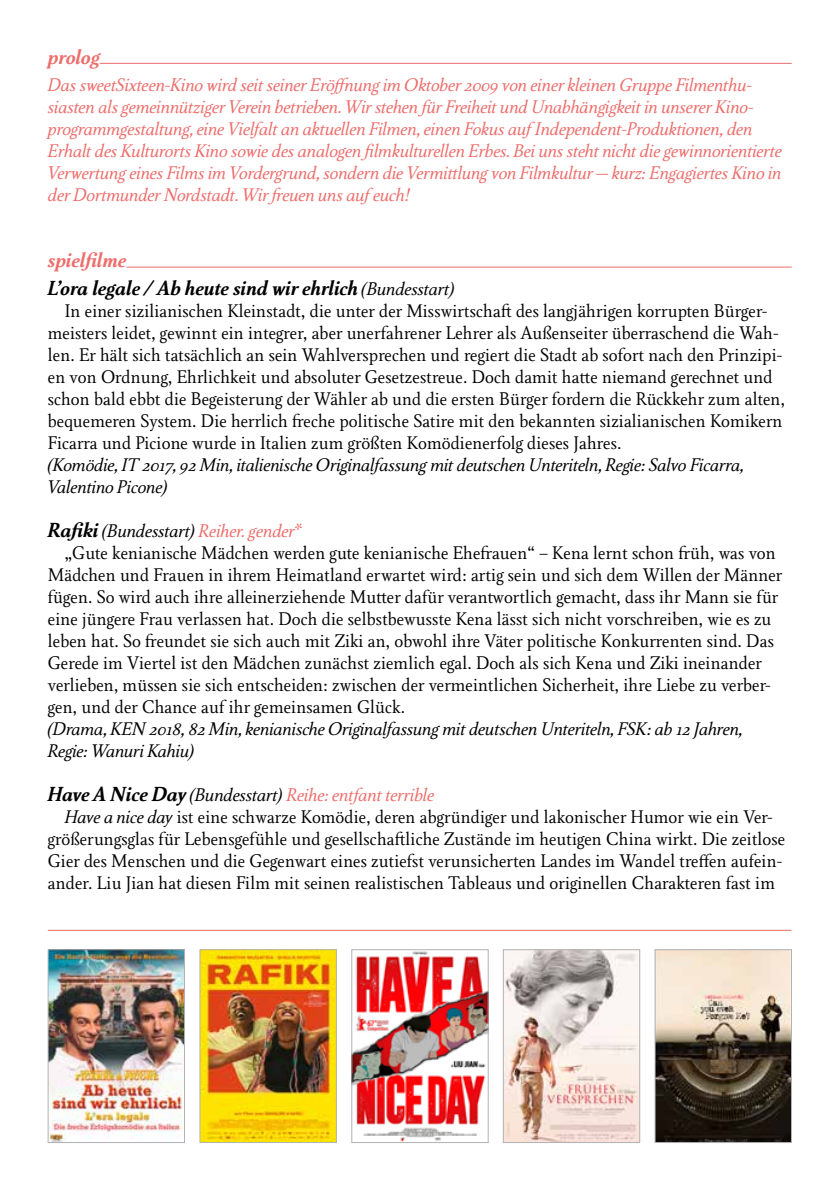
<style>
.page{position:relative;width:840px;height:1191px;background:#fff}
.page>*{position:absolute;margin:0;border:0;box-sizing:border-box;transform-origin:0 0}
.t1{font:italic 700 20px/27.6px "Girando Pro";color:#000}
.t2{font:italic 700 20px "Girando Pro";color:#ed6d6b}
.t3{font:18px/22px "Girando Pro";color:#000}
.t4{font:italic 18px/22px "Girando Pro";color:#ed6d6b}
.t5{font:italic 18px/22px "Girando Pro";color:#000}
.s1{color:#ed6d6b}
.s2{font-weight:400;font-size:18px}
.s3{font-weight:700;font-size:20px;color:#000}
.s4{color:#000}
.s5{font-style:italic}
</style>
<div class="page">
<img style="left:50px;top:951px;width:133px;height:189px">
<div style="left:48px;top:949px;width:137px;height:193px;border:1px solid #b1b2b3"></div>
<hr style="left:48px;top:63px;width:743px;height:1px;background:#ed6d6b">
<div style="left:48px;top:56px;width:52px;height:12px;background:#fff"></div>
<hr style="left:48px;top:267px;width:743px;height:1px;background:#ed6d6b">
<div style="left:48px;top:259px;width:78px;height:12px;background:#fff"></div>
<img style="left:656px;top:951px;width:133px;height:189px">
<div style="left:654px;top:949px;width:137px;height:193px;border:1px solid #b1b2b3"></div>
<img style="left:353px;top:951px;width:133px;height:189px">
<div style="left:351px;top:949px;width:137px;height:193px;border:1px solid #b1b2b3"></div>
<img style="left:504px;top:951px;width:133px;height:189px">
<div style="left:502px;top:949px;width:137px;height:193px;border:1px solid #b1b2b3"></div>
<img style="left:201px;top:951px;width:133px;height:189px">
<div style="left:199px;top:949px;width:137px;height:193px;border:1px solid #b1b2b3"></div>
<hr style="left:48px;top:930px;width:742px;height:1px;background:#ed6d6b">
<p class="t2" style="left:48px;top:45px;width:53px">prolog</p>
<p class="t4" style="left:48px;top:75px;width:735px">Das sweetSixteen-Kino wird seit seiner Eröffnung im Oktober 2009 von einer kleinen Gruppe Filmenthu&shy;siasten als gemeinnütziger Verein betrieben. Wir stehen für Freiheit und Unabhängigkeit in unserer Kino&shy;programmgestaltung, eine Vielfalt an aktuellen Filmen, einen Fokus auf Independent-Produktionen, den Erhalt des Kulturorts Kino sowie des analogen filmkulturellen Erbes. Bei uns steht nicht die gewinnorientierte Verwertung eines Films im Vordergrund, sondern die Vermittlung von Filmkultur — kurz: Engagiertes Kino in der Dortmunder Nordstadt. Wir freuen uns auf euch!</p>
<p class="t1" style="left:48px;top:248px;width:408px"><span class="s1">spielfilme<br></span>L’ora legale / Ab heute sind wir ehrlich <span class="s2">(Bundesstart)</span></p>
<p class="t3" style="left:48px;top:301px;width:738px;text-indent:17px">In einer sizilianischen Kleinstadt, die unter der Misswirtschaft des langjährigen korrupten Bürger&shy;meisters leidet, gewinnt ein integrer, aber unerfahrener Lehrer als Außenseiter überraschend die Wah&shy;len. Er hält sich tatsächlich an sein Wahlversprechen und regiert die Stadt ab sofort nach den Prinzipi&shy;en von Ordnung, Ehrlichkeit und absoluter Gesetzestreue. Doch damit hatte niemand gerechnet und schon bald ebbt die Begeisterung der Wähler ab und die ersten Bürger fordern die Rückkehr zum alten, bequemeren System. Die herrlich freche politische Satire mit den bekannten sizialianischen Komikern Ficarra und Picione wurde in Italien zum größten Komödienerfolg dieses Jahres.</p>
<p class="t5" style="left:48px;top:455px;width:696px">(Komödie, IT 2017, 92 Min, italienische Originalfassung mit deutschen Unteriteln, Regie: Salvo Ficarra,<br>Valentino Picone)</p>
<p class="t4" style="left:48px;top:521px;width:255px"><span class="s3">Rafiki</span> <span class="s4">(Bundesstart)</span> Reiher. gender*</p>
<p class="t3" style="left:65px;top:543px;width:712px">„Gute kenianische Mädchen werden gute kenianische Ehefrauen“ – Kena lernt schon früh, was von</p>
<p class="t3" style="left:48px;top:565px;width:735px">Mädchen und Frauen in ihrem Heimatland erwartet wird: artig sein und sich dem Willen der Männer</p>
<p class="t3" style="left:48px;top:587px;width:731px">fügen. So wird auch ihre alleinerziehende Mutter dafür verantwortlich gemacht, dass ihr Mann sie für</p>
<p class="t3" style="left:48px;top:609px;width:724px">eine jüngere Frau verlassen hat. Doch die selbstbewusste Kena lässt sich nicht vorschreiben, wie es zu</p>
<p class="t3" style="left:48px;top:631px;width:727px">leben hat. So freundet sie sich auch mit Ziki an, obwohl ihre Väter politische Konkurrenten sind. Das</p>
<p class="t3" style="left:48px;top:653px;width:715px">Gerede im Viertel ist den Mädchen zunächst ziemlich egal. Doch als sich Kena und Ziki ineinander</p>
<p class="t3" style="left:48px;top:675px;width:724px">verlieben, müssen sie sich entscheiden: zwischen der vermeintlichen Sicherheit, ihre Liebe zu verber-</p>
<p class="t3" style="left:48px;top:697px;width:359px">gen, und der Chance auf ihr gemeinsamen Glück.</p>
<p class="t5" style="left:48px;top:719px;width:695px">(Drama, KEN 2018, 82 Min, kenianische Originalfassung mit deutschen Unteriteln, FSK: ab 12 Jahren,<br>Regie: Wanuri Kahiu)</p>
<p class="t4" style="left:48px;top:785px;width:387px"><span class="s3">Have A Nice Day</span> <span class="s4">(Bundesstart)</span> Reihe: entfant terrible</p>
<p class="t3" style="left:65px;top:807px;width:708px"><span class="s5">Have a nice day</span> ist eine schwarze Komödie, deren abgründiger und lakonischer Humor wie ein Ver-</p>
<p class="t3" style="left:48px;top:829px;width:738px">größerungsglas für Lebensgefühle und gesellschaftliche Zustände im heutigen China wirkt. Die zeitlose</p>
<p class="t3" style="left:48px;top:851px;width:735px">Gier des Menschen und die Gegenwart eines zutiefst verunsicherten Landes im Wandel treffen aufein-</p>
<p class="t3" style="left:48px;top:873px;width:728px">ander. Liu Jian hat diesen Film mit seinen realistischen Tableaus und originellen Charakteren fast im</p>
</div>
